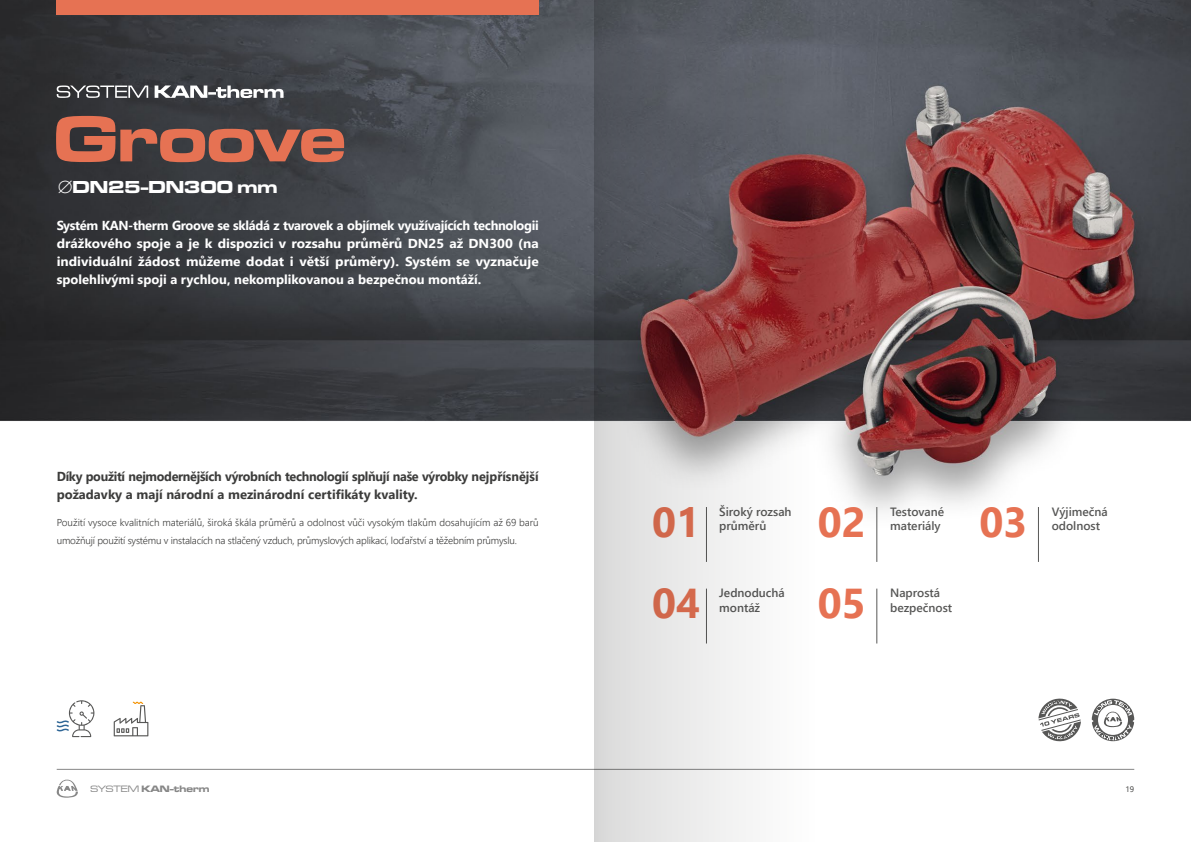
<style>
.page{position:relative;width:1191px;height:842px;background:#fff}
.page>*{position:absolute;margin:0;border:0;box-sizing:border-box;transform-origin:0 0}
.t1{font:67.1px "Microgramma D Bol Ext";color:#e67253}
.t2{font:700 41.7px/81.6px "Segoe UI";color:#e67253}
.t3{font:18px "Microgramma D Bol Ext";color:#fff}
.t4{font:700 13px/18px "Segoe UI";color:#fff;text-align:justify}
.t5{font:700 13px/18px "Segoe UI";letter-spacing:-.025em;color:#3c3c3b}
.t6{font:600 12px/14.4px "Segoe UI";color:#575756}
.t7{font:300 10px/18px "Segoe UI";letter-spacing:-.02em;color:#3c3c3b}
.t8{font:9.6px "Microgramma D Bol Ext";color:#878787}
.t9{font:8px "Segoe UI";color:#3c3c3b}
.s1{font-family:"Microgramma D Med Ext"}
</style>
<div class="page">
<svg style="left:57px;top:779px;width:21px;height:19px"></svg>
<img style="left:0;top:0;width:1191px;height:770px">
<svg style="left:57px;top:700px;width:37px;height:37px"></svg>
<svg style="left:114px;top:702px;width:34px;height:34px"></svg>
<svg style="left:1038px;top:697px;width:43px;height:46px"></svg>
<svg style="left:57px;top:85px;width:226px;height:13px"></svg>
<div style="left:57px;top:0;width:482px;height:14px;background:#e67253"></div>
<hr style="left:57px;top:769px;width:1077px;height:1px;background:#878787">
<hr style="left:876px;top:507px;width:1px;height:55px;background:#575756">
<hr style="left:1038px;top:507px;width:1px;height:55px;background:#575756">
<hr style="left:876px;top:589px;width:1px;height:54px;background:#575756">
<svg style="left:1091px;top:699px;width:43px;height:42px"></svg>
<svg style="left:594px;top:0;width:222px;height:842px"></svg>
<h1 class="t1" style="left:54px;top:93px;width:293px">Groove</h1>
<h3 class="t3" style="left:58px;top:174px;width:221px">∅DN25-DN300 mm</h3>
<p class="t4" style="left:57px;top:216px;width:483px">Systém KAN-therm Groove se skládá z tvarovek a objímek využívajících technologii drážkového spoje a je k dispozici v rozsahu průměrů DN25 až DN300 (na individuální žádost můžeme dodat i větší průměry). Systém se vyznačuje spolehlivými spoji a rychlou, nekomplikovanou a bezpečnou montáží.</p>
<p class="t5" style="left:57px;top:467px;width:483px">Díky použití nejmodernějších výrobních technologií splňují naše výrobky nejpřísnější požadavky a mají národní a mezinárodní certifikáty kvality.</p>
<p class="t7" style="left:57px;top:512px;width:483px">Použití vysoce kvalitních materiálů, široká škála průměrů a odolnost vůči vysokým tlakům dosahujícím až 69 barů umožňují použití systému v instalacích na stlačený vzduch, průmyslových aplikací, loďařství a těžebním průmyslu.</p>
<p class="t6" style="left:719px;top:503px;width:74px">Široký rozsah průměrů</p>
<h2 class="t2" style="left:652px;top:478px;width:49px">01<br>04</h2>
<h2 class="t2" style="left:818px;top:478px;width:49px">02</h2>
<h2 class="t2" style="left:979px;top:478px;width:49px">03</h2>
<p class="t6" style="left:890px;top:503px;width:55px">Testované materiály</p>
<p class="t6" style="left:1051px;top:503px;width:57px">Výjimečná odolnost</p>
<p class="t6" style="left:719px;top:585px;width:67px">Jednoduchá montáž</p>
<p class="t6" style="left:890px;top:585px;width:64px">Naprostá bezpečnost</p>
<h2 class="t2" style="left:818px;top:559px;width:49px">05</h2>
<p class="t8" style="left:90px;top:782px;width:121px"><span class="s1">SYSTEM</span> KAN-therm</p>
<p class="t9" style="left:1125px;top:781px;width:10px">19</p>
</div>
